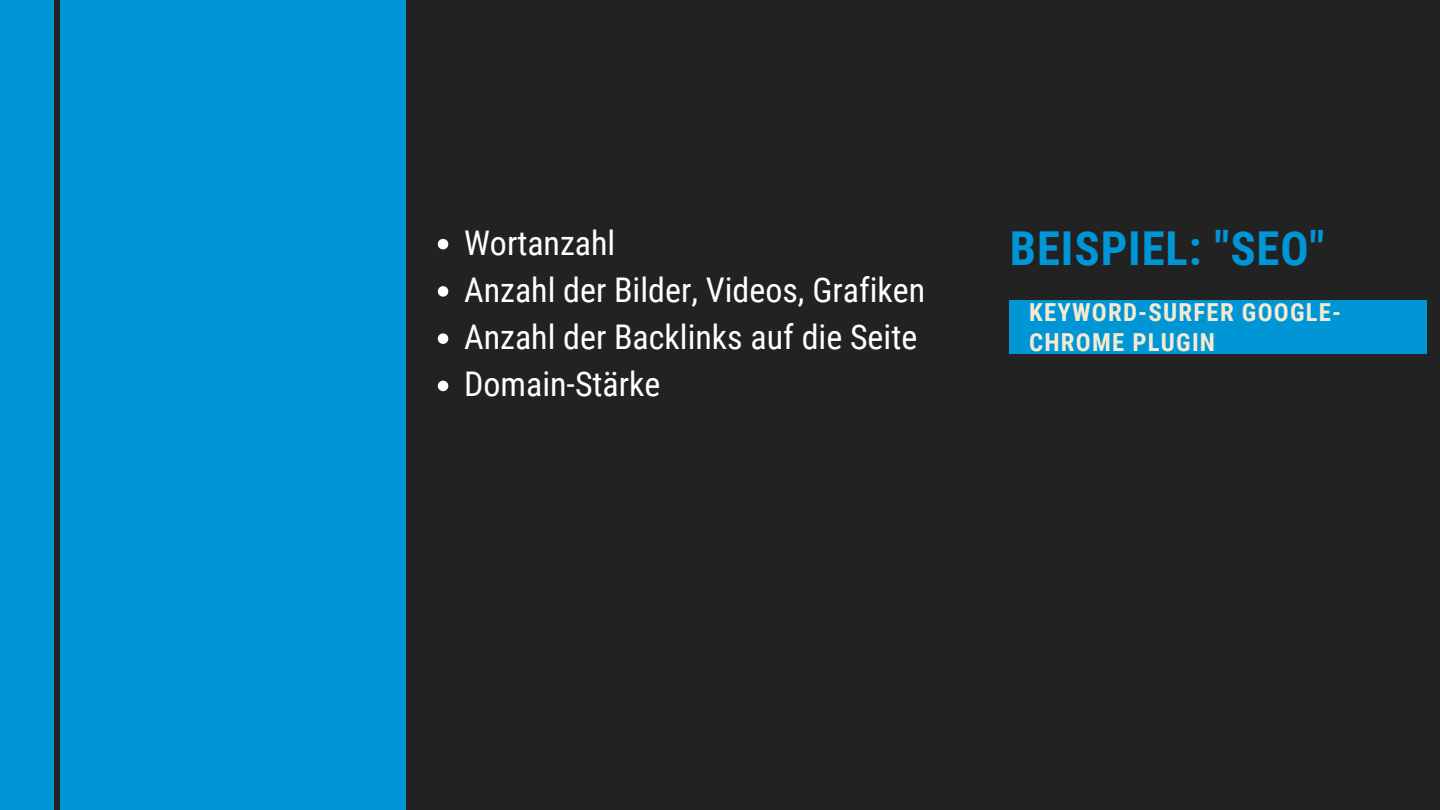
<style>
.page{position:relative;width:1440px;height:810px;background:#222}
.page>*{position:absolute;margin:0;border:0;box-sizing:border-box;transform-origin:0 0}
.t1{font:700 46.8px "Roboto Condensed";letter-spacing:.02em;color:#0095d4}
.t2{font:34px "Roboto Condensed";color:#fff}
.t3{font:700 24.8px/29.8px "Roboto Condensed";letter-spacing:.05em;color:#f4ead2}
</style>
<div class="page">
<div style="left:0;top:0;width:406px;height:810px;background:#0095d4"></div>
<div style="left:55px;top:0;width:5px;height:810px;background:#222"></div>
<div style="left:1010px;top:301px;width:417px;height:53px;background:#0095d4"></div>
<svg style="left:438px;top:239px;width:10px;height:10px"></svg>
<svg style="left:438px;top:286px;width:10px;height:11px"></svg>
<svg style="left:438px;top:333px;width:10px;height:11px"></svg>
<svg style="left:438px;top:381px;width:10px;height:10px"></svg>
<p class="t2" style="left:464px;top:223px;width:153px">Wortanzahl</p>
<p class="t2" style="left:464px;top:270px;width:463px">Anzahl der Bilder, Videos, Grafiken</p>
<p class="t2" style="left:464px;top:318px;width:455px">Anzahl der Backlinks auf die Seite</p>
<p class="t2" style="left:464px;top:365px;width:198px">Domain-Stärke</p>
<p class="t1" style="left:1010px;top:222px;width:316px">BEISPIEL: "SEO"</p>
<p class="t3" style="left:1029px;top:297px;width:314px">KEYWORD-SURFER GOOGLE-<br>CHROME PLUGIN</p>
</div>
